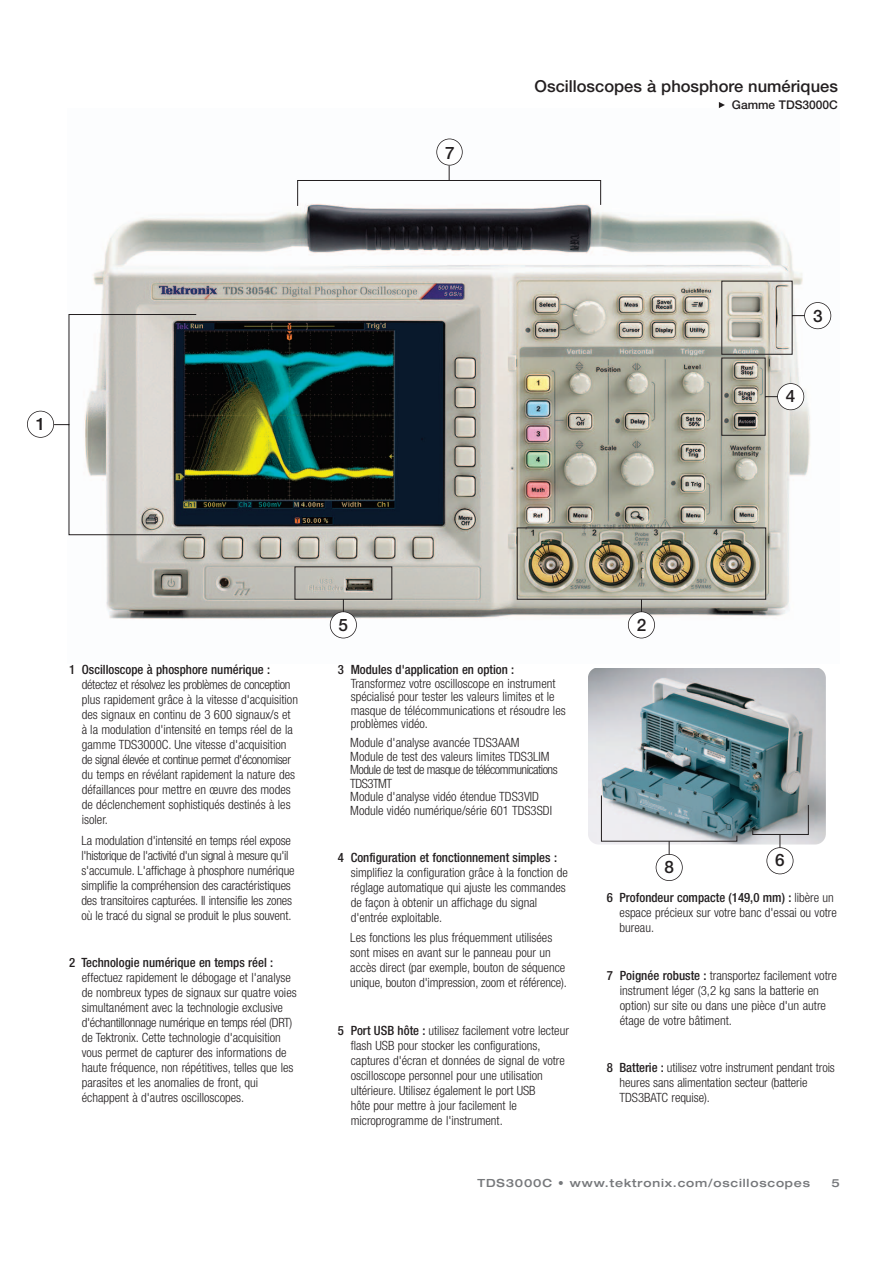
<style>
.page{position:relative;width:894px;height:1263px;background:#fff}
.page>*{position:absolute;margin:0;border:0;box-sizing:border-box;transform-origin:0 0}
.t1{font:500 17.1px "Helvetica Neue";color:#231f20}
.t2{font:500 16.5px "Helvetica Neue";color:#231f20}
.t3{font:300 condensed 12.75px/15px "Helvetica Neue";color:#231f20}
.t4{font:500 condensed 12.75px "Helvetica Neue";color:#231f20}
.t5{font:500 12px "Helvetica Neue";color:#231f20}
.t6{font:500 expanded 11.25px "Helvetica Neue";letter-spacing:.075em;color:#76787b}
.s1{font-weight:500}
</style>
<div class="page">
<img style="left:588px;top:668px;width:237px;height:176px;border-radius:11px">
<img style="left:68px;top:138px;width:764px;height:501px">
<div style="left:27px;top:411px;width:27px;height:27px;border:2px solid #231f20;border-radius:50%"></div>
<div style="left:330px;top:612px;width:26px;height:26px;background:#fff;border-radius:50%"></div>
<div style="left:330px;top:611px;width:27px;height:27px;border:2px solid #231f20;border-radius:50%"></div>
<svg style="left:718px;top:102px;width:6px;height:6px"></svg>
<svg style="left:53px;top:314px;width:149px;height:221px"></svg>
<div style="left:436px;top:139px;width:26px;height:26px;background:#fff;border-radius:50%"></div>
<div style="left:436px;top:139px;width:26px;height:27px;border:2px solid #231f20;border-radius:50%"></div>
<svg style="left:297px;top:165px;width:304px;height:42px"></svg>
<div style="left:294px;top:566px;width:98px;height:33px;border:1px solid #231f20"></div>
<svg style="left:343px;top:599px;width:1px;height:13px"></svg>
<div style="left:628px;top:612px;width:26px;height:26px;background:#fff;border-radius:50%"></div>
<div style="left:627px;top:611px;width:27px;height:27px;border:2px solid #231f20;border-radius:50%"></div>
<div style="left:516px;top:527px;width:249px;height:72px;border:1px solid #231f20"></div>
<svg style="left:641px;top:599px;width:1px;height:13px"></svg>
<div style="left:766px;top:847px;width:27px;height:27px;border:2px solid #231f20;border-radius:50%"></div>
<div style="left:804px;top:302px;width:26px;height:27px;background:#fff;border-radius:50%"></div>
<div style="left:803px;top:302px;width:27px;height:27px;border:2px solid #231f20;border-radius:50%"></div>
<svg style="left:720px;top:280px;width:85px;height:156px"></svg>
<svg style="left:751px;top:804px;width:57px;height:44px"></svg>
<div style="left:655px;top:854px;width:27px;height:27px;border:2px solid #231f20;border-radius:50%"></div>
<svg style="left:600px;top:794px;width:137px;height:60px"></svg>
<h1 class="t1" style="left:36px;top:418px;width:11px">1</h1>
<h1 class="t1" style="left:445px;top:146px;width:11px">7</h1>
<p class="t2" style="left:534px;top:80px;width:305px">Oscilloscopes à phosphore numériques</p>
<p class="t5" style="left:731px;top:101px;width:107px">Gamme TDS3000C</p>
<h1 class="t1" style="left:812px;top:309px;width:11px">3</h1>
<h1 class="t1" style="left:785px;top:390px;width:11px">4</h1>
<p class="t4" style="left:69px;top:665px;width:202px">1 Oscilloscope à phosphore numérique :</p>
<p class="t3" style="left:82px;top:678px;width:218px">détectez et résolvez les problèmes de conception plus rapidement grâce à la vitesse d'acquisition des signaux en continu de 3 600 signaux/s et à la modulation d'intensité en temps réel de la gamme TDS3000C. Une vitesse d'acquisition de signal élevée et continue permet d'économiser du temps en révélant rapidement la nature des défaillances pour mettre en œuvre des modes de déclenchement sophistiqués destinés à les isoler.</p>
<p class="t3" style="left:81px;top:833px;width:215px">La modulation d'intensité en temps réel expose l'historique de l'activité d'un signal à mesure qu'il s'accumule. L'affichage à phosphore numérique simplifie la compréhension des caractéristiques des transitoires capturées. Il intensifie les zones où le tracé du signal se produit le plus souvent.</p>
<p class="t4" style="left:69px;top:958px;width:206px">2 Technologie numérique en temps réel :</p>
<p class="t3" style="left:82px;top:971px;width:216px">effectuez rapidement le débogage et l'analyse de nombreux types de signaux sur quatre voies simultanément avec la technologie exclusive d'échantillonnage numérique en temps réel (DRT) de Tektronix. Cette technologie d'acquisition vous permet de capturer des informations de haute fréquence, non répétitives, telles que les parasites et les anomalies de front, qui échappent à d'autres oscilloscopes.</p>
<h1 class="t1" style="left:338px;top:618px;width:11px">5</h1>
<p class="t4" style="left:338px;top:665px;width:178px">3 Modules d'application en option :</p>
<p class="t3" style="left:350px;top:677px;width:216px;line-height:13.5px">Transformez votre oscilloscope en instrument spécialisé pour tester les valeurs limites et le masque de télécommunications et résoudre les problèmes vidéo.</p>
<p class="t3" style="left:350px;top:737px;width:209px;line-height:13.5px">Module d'analyse avancée TDS3AAM<br>Module de test des valeurs limites TDS3LIM Module de test de masque de télécommunications TDS3TMT<br>Module d'analyse vidéo étendue TDS3VID Module vidéo numérique/série 601 TDS3SDI</p>
<p class="t4" style="left:338px;top:853px;width:220px">4 Configuration et fonctionnement simples :</p>
<p class="t3" style="left:350px;top:866px;width:219px">simplifiez la configuration grâce à la fonction de réglage automatique qui ajuste les commandes de façon à obtenir un affichage du signal d'entrée exploitable.</p>
<p class="t3" style="left:350px;top:931px;width:218px">Les fonctions les plus fréquemment utilisées sont mises en avant sur le panneau pour un accès direct (par exemple, bouton de séquence unique, bouton d'impression, zoom et référence).</p>
<p class="t3" style="left:350px;top:1024px;width:219px;text-indent:-13px"><span class="s1">5 Port USB hôte :</span> utilisez facilement votre lecteur flash USB pour stocker les configurations, captures d'écran et données de signal de votre oscilloscope personnel pour une utilisation ultérieure. Utilisez également le port USB<br>hôte pour mettre à jour facilement le microprogramme de l'instrument.</p>
<h1 class="t1" style="left:636px;top:618px;width:11px">2</h1>
<h1 class="t1" style="left:664px;top:860px;width:11px">8</h1>
<h1 class="t1" style="left:774px;top:854px;width:11px">6</h1>
<p class="t3" style="left:619px;top:891px;width:219px;text-indent:-13px"><span class="s1">6 Profondeur compacte (149,0 mm) :</span> libère un espace précieux sur votre banc d'essai ou votre bureau.</p>
<p class="t3" style="left:619px;top:969px;width:218px;text-indent:-13px"><span class="s1">7 Poignée robuste :</span> transportez facilement votre instrument léger (3,2 kg sans la batterie en option) sur site ou dans une pièce d'un autre étage de votre bâtiment.</p>
<p class="t3" style="left:619px;top:1061px;width:217px;text-indent:-13px"><span class="s1">8 Batterie :</span> utilisez votre instrument pendant trois heures sans alimentation secteur (batterie<br>TDS3BATC requise).</p>
<p class="t6" style="left:477px;top:1178px;width:334px">TDS3000C • www.tektronix.com/oscilloscopes</p>
<p class="t6" style="left:831px;top:1178px;width:10px">5</p>
</div>
